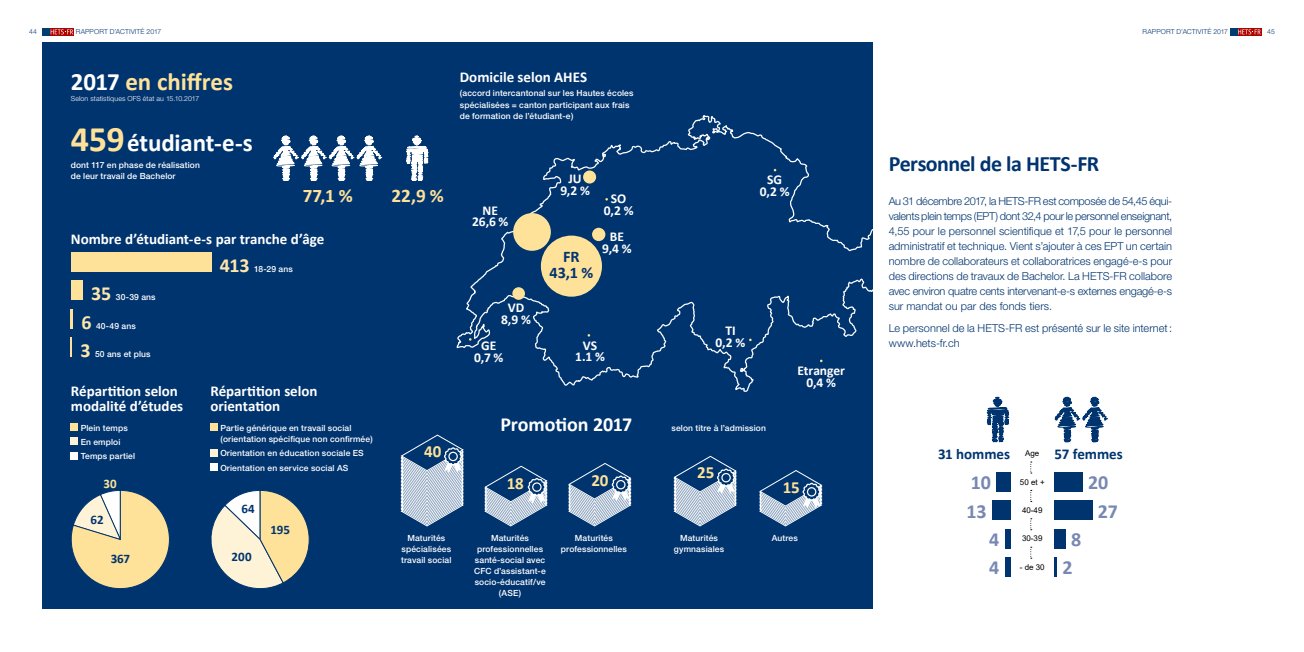
<style>
.page{position:relative;width:1304px;height:652px;background:#fff}
.page>*{position:absolute;margin:0;border:0;box-sizing:border-box;transform-origin:0 0}
.t1{font:700 25px "Calibri";letter-spacing:-.01em;color:#fff}
.t2{font:700 25px "Calibri";letter-spacing:-.005em;color:#ffe299}
.t3{font:700 22px "Calibri";letter-spacing:-.025em;color:#00346f}
.t4{font:700 20px "Calibri";letter-spacing:-.005em;color:#fff}
.t5{font:700 20px/28.3px "Calibri";letter-spacing:-.015em;color:#7888b3}
.t6{font:700 20px "Calibri";color:#ffe6ab}
.t7{font:700 19.2px "Calibri";color:#ffe299}
.t8{font:700 17px "Calibri";letter-spacing:-.005em;color:#ffe299}
.t9{font:700 16.2px/16.2px "Calibri";color:#00346f;text-align:center}
.t10{font:700 15px/15px "Calibri";letter-spacing:-.005em;color:#fff}
.t11{font:700 15px "Calibri";letter-spacing:-.005em;color:#00346f}
.t12{font:700 13.5px/11.7px "Calibri";color:#fff;text-align:center}
.t13{font:700 13px "Calibri";letter-spacing:-.005em;color:#00346f}
.t14{font:700 13px "Calibri";color:#ffe299}
.t15{font:300 11px/15px "Helvetica Neue";color:#00346f;text-align:justify}
.t16{font:500 8.5px/11px "Helvetica Neue";letter-spacing:.015em;color:#fff}
.t17{font:8px "Arial";color:#000}
.t18{font:300 7px "Helvetica Neue";letter-spacing:.015em;color:#fff}
.t19{font:300 6.9px "Helvetica Neue";letter-spacing:.02em;color:#00346f}
.s1{color:#fff}
.s2{font-size:36px;color:#ffe299}
</style>
<div class="page">
<svg style="left:1237px;top:28px;width:24px;height:7px"></svg>
<svg style="left:1238px;top:29px;width:23px;height:5px"></svg>
<div style="left:1230px;top:28px;width:7px;height:7px;background:#003e6f"></div>
<svg style="left:50px;top:28px;width:24px;height:7px"></svg>
<svg style="left:51px;top:29px;width:22px;height:5px"></svg>
<div style="left:43px;top:28px;width:7px;height:7px;background:#003e6f"></div>
<div style="left:43px;top:43px;width:830px;height:566px;background:#00346f"></div>
<svg style="left:211px;top:490px;width:99px;height:99px"></svg>
<svg style="left:71px;top:490px;width:99px;height:99px"></svg>
<svg style="left:986px;top:396px;width:24px;height:47px"></svg>
<svg style="left:1054px;top:396px;width:54px;height:47px"></svg>
<div style="left:992px;top:500px;width:19px;height:20px;background:#00346f"></div>
<div style="left:996px;top:472px;width:15px;height:20px;background:#00346f"></div>
<div style="left:1005px;top:529px;width:6px;height:19px;background:#00346f"></div>
<div style="left:1005px;top:557px;width:6px;height:20px;background:#00346f"></div>
<div style="left:1054px;top:500px;width:38px;height:20px;background:#00346f"></div>
<div style="left:1054px;top:472px;width:28px;height:20px;background:#00346f"></div>
<div style="left:1054px;top:529px;width:11px;height:19px;background:#00346f"></div>
<hr style="left:1054px;top:557px;width:3px;height:20px;background:#00346f">
<svg style="left:1030px;top:462px;width:2px;height:12px"></svg>
<svg style="left:1030px;top:490px;width:2px;height:12px"></svg>
<svg style="left:1030px;top:518px;width:2px;height:12px"></svg>
<svg style="left:1030px;top:547px;width:2px;height:12px"></svg>
<svg style="left:406px;top:135px;width:23px;height:46px"></svg>
<div style="left:71px;top:252px;width:140px;height:20px;background:#ffe299"></div>
<div style="left:71px;top:281px;width:12px;height:19px;background:#ffe299"></div>
<hr style="left:71px;top:309px;width:2px;height:20px;background:#ffe299">
<svg style="left:71px;top:337px;width:1px;height:20px"></svg>
<div style="left:71px;top:423px;width:7px;height:7px;background:#ffe299"></div>
<div style="left:71px;top:438px;width:7px;height:7px;background:#fff3d7"></div>
<div style="left:71px;top:452px;width:7px;height:7px;background:#fff"></div>
<div style="left:210px;top:423px;width:8px;height:7px;background:#ffe299"></div>
<div style="left:210px;top:449px;width:8px;height:7px;background:#fff3d7"></div>
<div style="left:210px;top:464px;width:8px;height:7px;background:#fff"></div>
<svg style="left:568px;top:463px;width:63px;height:64px"></svg>
<svg style="left:400px;top:434px;width:64px;height:93px"></svg>
<svg style="left:673px;top:456px;width:64px;height:71px"></svg>
<svg style="left:759px;top:470px;width:63px;height:57px"></svg>
<svg style="left:273px;top:135px;width:110px;height:46px"></svg>
<svg style="left:484px;top:466px;width:63px;height:61px"></svg>
<svg style="left:457px;top:115px;width:416px;height:277px"></svg>
<div style="left:541px;top:236px;width:61px;height:61px;background:#ffe299;border-radius:50%"></div>
<div style="left:592px;top:228px;width:13px;height:13px;background:#ffe299;border-radius:50%"></div>
<div style="left:513px;top:213px;width:38px;height:38px;background:#ffe299;border-radius:50%"></div>
<div style="left:512px;top:287px;width:13px;height:13px;background:#ffe299;border-radius:50%"></div>
<div style="left:583px;top:171px;width:13px;height:13px;background:#ffe299;border-radius:50%"></div>
<p class="t19" style="left:29px;top:27px;width:9px">44</p>
<p class="t19" style="left:76px;top:28px;width:87px">RAPPORT D’ACTIVITÉ 2017</p>
<p class="t19" style="left:1143px;top:28px;width:87px">RAPPORT D’ACTIVITÉ 2017</p>
<p class="t19" style="left:1267px;top:27px;width:9px">45</p>
<h1 class="t2" style="left:71px;top:64px;width:164px"><span class="s1">2017</span> en chiffres</h1>
<p class="t18" style="left:71px;top:94px;width:130px">Selon statistiques OFS état au 15.10.2017</p>
<h1 class="t1" style="left:71px;top:125px;width:183px"><span class="s2">459</span>étudiant-e-s</h1>
<p class="t16" style="left:71px;top:159px;width:131px">dont 117 en phase de réalisation de leur travail de Bachelor</p>
<h3 class="t7" style="left:303px;top:182px;width:52px">77,1 %</h3>
<h3 class="t10" style="left:71px;top:231px;width:255px">Nombre d’étudiant-e-s par tranche d’âge</h3>
<h3 class="t6" style="left:220px;top:251px;width:31px">413</h3>
<p class="t16" style="left:254px;top:263px;width:40px">18-29 ans</p>
<h3 class="t6" style="left:91px;top:280px;width:22px">35</h3>
<p class="t16" style="left:116px;top:292px;width:41px">30-39 ans</p>
<h3 class="t6" style="left:81px;top:308px;width:12px">6</h3>
<p class="t16" style="left:96px;top:320px;width:41px">40-49 ans</p>
<h3 class="t6" style="left:80px;top:336px;width:12px">3</h3>
<p class="t16" style="left:95px;top:348px;width:57px">50 ans et plus</p>
<h3 class="t10" style="left:71px;top:383px;width:114px">Répartition selon modalité d’études</h3>
<p class="t16" style="left:81px;top:420px;width:56px;line-height:14.3px">Plein temps<br>En emploi<br>Temps partiel</p>
<h3 class="t14" style="left:104px;top:474px;width:15px">30</h3>
<h3 class="t13" style="left:91px;top:511px;width:15px">62</h3>
<h3 class="t13" style="left:111px;top:549px;width:21px">367</h3>
<h3 class="t10" style="left:210px;top:383px;width:109px">Répartition selon orientation</h3>
<p class="t16" style="left:220px;top:422px;width:154px;line-height:11.5px">Partie générique en travail social (orientation spécifique non confirmée)</p>
<p class="t16" style="left:220px;top:446px;width:145px;line-height:14.3px">Orientation en éducation sociale ES<br>Orientation en service social AS</p>
<h3 class="t13" style="left:241px;top:500px;width:15px">64</h3>
<h3 class="t13" style="left:232px;top:547px;width:21px">200</h3>
<h3 class="t13" style="left:270px;top:521px;width:21px">195</h3>
<h3 class="t10" style="left:460px;top:69px;width:129px">Domicile selon AHES</h3>
<p class="t16" style="left:460px;top:88px;width:175px;line-height:11.5px">(accord intercantonal sur les Hautes écoles spécialisées = canton participant aux frais de formation de l’étudiant-e)</p>
<h3 class="t7" style="left:392px;top:182px;width:54px">22,9 %</h3>
<h3 class="t8" style="left:424px;top:440px;width:19px">40</h3>
<p class="t16" style="left:401px;top:532px;width:52px;text-align:center">Maturités spécialisées travail social</p>
<h3 class="t12" style="left:560px;top:172px;width:31px">JU<br>9,2 %</h3>
<h3 class="t12" style="left:611px;top:192px;width:17px">SO</h3>
<h3 class="t12" style="left:483px;top:204px;width:17px">NE</h3>
<h3 class="t12" style="left:604px;top:204px;width:31px">0,2 %</h3>
<h3 class="t12" style="left:472px;top:216px;width:38px">26,6 %</h3>
<h3 class="t12" style="left:501px;top:302px;width:31px">VD<br>8,9 %</h3>
<h3 class="t12" style="left:474px;top:339px;width:31px">GE<br>0,7 %</h3>
<h3 class="t9" style="left:550px;top:248px;width:45px">FR<br>43,1 %</h3>
<h3 class="t12" style="left:602px;top:230px;width:31px">BE<br>9,4 %</h3>
<h3 class="t12" style="left:575px;top:339px;width:31px">VS<br>1.1 %</h3>
<h3 class="t12" style="left:760px;top:174px;width:31px">SG<br>0,2 %</h3>
<h3 class="t12" style="left:716px;top:324px;width:31px">TI<br>0,2 %</h3>
<h3 class="t12" style="left:797px;top:365px;width:49px">Etranger<br>0,4 %</h3>
<h3 class="t4" style="left:500px;top:410px;width:133px">Promotion 2017</h3>
<p class="t16" style="left:671px;top:422px;width:96px">selon titre à l’admission</p>
<h3 class="t8" style="left:507px;top:471px;width:19px">18</h3>
<h3 class="t8" style="left:591px;top:468px;width:19px">20</h3>
<p class="t16" style="left:474px;top:532px;width:73px;text-align:center">Maturités professionnelles santé-social avec<br>CFC d’assistant-e socio-éducatif/ve (ASE)</p>
<p class="t16" style="left:561px;top:532px;width:68px;text-align:center">Maturités professionnelles</p>
<h3 class="t8" style="left:697px;top:461px;width:19px">25</h3>
<h3 class="t8" style="left:783px;top:475px;width:19px">15</h3>
<p class="t16" style="left:680px;top:532px;width:39px">Maturités</p>
<p class="t16" style="left:772px;top:532px;width:28px">Autres</p>
<p class="t16" style="left:674px;top:543px;width:52px">gymnasiales</p>
<h2 class="t3" style="left:889px;top:148px;width:212px">Personnel de la HETS-FR</h2>
<p class="t15" style="left:889px;top:193px;width:285px">Au 31 décembre 2017, la HETS-FR est composée de 54,45 équi&shy;valents plein temps (EPT) dont 32,4 pour le personnel enseignant, 4,55 pour le personnel scientifique et 17,5 pour le personnel administratif et technique. Vient s’ajouter à ces EPT un certain nombre de collaborateurs et collaboratrices engagé-e-s pour des directions de travaux de Bachelor. La HETS-FR collabore avec environ quatre cents intervenant-e-s externes engagé-e-s sur mandat ou par des fonds tiers.</p>
<p class="t15" style="left:889px;top:320px;width:285px">Le personnel de la HETS-FR est présenté sur le site internet: www.hets-fr.ch</p>
<h3 class="t11" style="left:938px;top:443px;width:73px">31 hommes</h3>
<h3 class="t11" style="left:1054px;top:443px;width:70px">57 femmes</h3>
<h3 class="t5" style="left:971px;top:468px;width:21px">10</h3>
<p class="t17" style="left:1025px;top:448px;width:16px">Age</p>
<h3 class="t5" style="left:1088px;top:468px;width:22px">20</h3>
<p class="t17" style="left:1020px;top:476px;width:26px">50 et +</p>
<h3 class="t5" style="left:966px;top:497px;width:22px">13</h3>
<h3 class="t5" style="left:1098px;top:497px;width:21px">27</h3>
<p class="t17" style="left:1022px;top:533px;width:22px">30-39</p>
<p class="t17" style="left:1020px;top:561px;width:26px">- de 30</p>
<p class="t17" style="left:1022px;top:505px;width:22px">40-49</p>
<h3 class="t5" style="left:1062px;top:525px;width:20px;text-align:center">8<br>2</h3>
<h3 class="t5" style="left:989px;top:525px;width:12px">4<br>4</h3>
</div>
